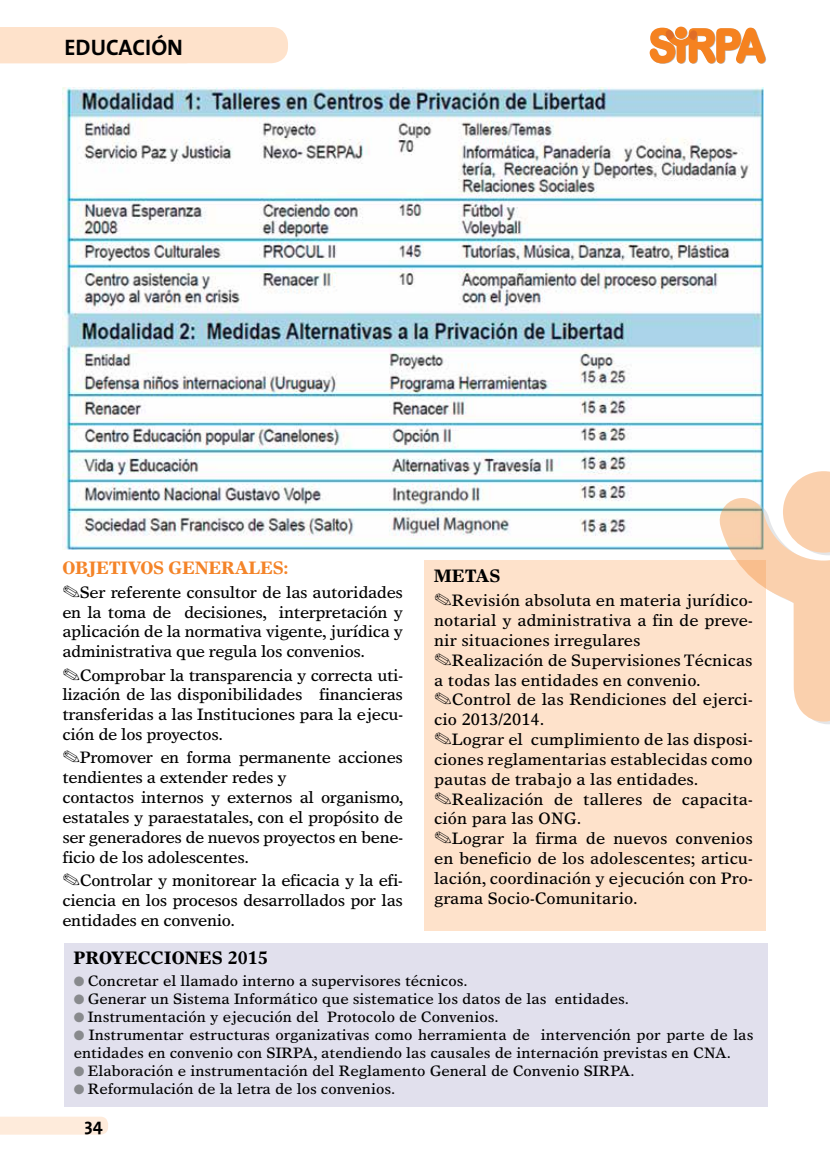
<style>
.page{position:relative;width:830px;height:1170px;background:#fff}
.page>*{position:absolute;margin:0;border:0;box-sizing:border-box;transform-origin:0 0}
.t1{font:700 22.5px "The Sans";color:#000}
.t2{font:700 18px "Times Europa";color:#000}
.t3{font:700 18px "Times Europa";letter-spacing:-.02em;color:#f48429}
.t4{font:700 18px "The Sans";color:#000}
.t5{font:16.5px/19.8px "Times Europa";letter-spacing:-.02em;color:#000;text-align:justify}
.t6{font:16.5px/19.8px "Times Europa";color:#000}
.t7{font:15px/18px "Times Europa";color:#000}
.s1{color:#888a8d}
</style>
<div class="page">
<div style="left:424px;top:560px;width:341px;height:370px;background:#fee2cb"></div>
<div style="left:0;top:1116px;width:108px;height:18px;background:#feebdb"></div>
<div style="left:675px;top:27px;width:12px;height:12px;background:#f58220;border-radius:50%"></div>
<svg style="left:649px;top:28px;width:116px;height:36px"></svg>
<img style="left:62px;top:88px;width:701px;height:461px">
<div style="left:64px;top:943px;width:703px;height:163px;background:#e1e0ed"></div>
<svg style="left:718px;top:471px;width:111px;height:253px"></svg>
<div style="left:0;top:27px;width:288px;height:36px;background:#fee2cb"></div>
<h1 class="t1" style="left:64px;top:28px;width:120px">EDUCACIÓN</h1>
<p class="t3" style="left:62px;top:557px;width:46px">OBJETIVOS</p>
<p class="t3" style="left:168px;top:557px;width:28px">GENERALES</p>
<p class="t3" style="left:283px;top:557px;width:7px">:</p>
<p class="t5" style="left:62px;top:582px;width:342px;text-indent:17px">Ser referente consultor de las autoridades en la toma de decisiones, interpretación y aplicación de la normativa vigente, jurídica y administrativa que regula los convenios.</p>
<p class="t5" style="left:62px;top:664px;width:342px;text-indent:17px">Comprobar la transparencia y correcta uti&shy;lización de las disponibilidades financieras transferidas a las Instituciones para la ejecu&shy;ción de los proyectos.</p>
<p class="t5" style="left:62px;top:747px;width:342px;text-align:left;text-indent:17px">Promover en forma permanente acciones tendientes a extender redes y<br>contactos internos y externos al organismo, estatales y paraestatales, con el propósito de ser generadores de nuevos proyectos en bene&shy;ficio de los adolescentes.</p>
<p class="t5" style="left:62px;top:870px;width:342px;text-indent:17px">Controlar y monitorear la eficacia y la efi&shy;ciencia en los procesos desarrollados por las entidades en convenio.</p>
<p class="t2" style="left:73px;top:947px;width:26px">PROYECCIONES</p>
<p class="t2" style="left:228px;top:947px;width:42px">2015</p>
<p class="t2" style="left:433px;top:565px;width:31px">METAS</p>
<p class="t5" style="left:434px;top:590px;width:320px;text-indent:18px">Revisión absoluta en materia jurídico&shy;notarial y administrativa a fin de preve&shy;nir situaciones irregulares</p>
<p class="t6" style="left:434px;top:650px;width:320px;text-indent:18px">Realización de Supervisiones Técnicas a todas las entidades en convenio.</p>
<p class="t6" style="left:434px;top:689px;width:320px;text-indent:18px">Control de las Rendiciones del ejerci&shy;cio 2013/2014.</p>
<p class="t5" style="left:434px;top:729px;width:320px;text-indent:18px">Lograr el cumplimiento de las disposi&shy;ciones reglamentarias establecidas como pautas de trabajo a las entidades.</p>
<p class="t6" style="left:434px;top:788px;width:320px;text-indent:18px">Realización de talleres de capacita&shy;ción para las ONG.</p>
<p class="t5" style="left:434px;top:828px;width:320px;text-indent:18px">Lograr la firma de nuevos convenios en beneficio de los adolescentes; articu&shy;lación, coordinación y ejecución con Pro&shy;grama Socio-Comunitario.</p>
<p class="t7" style="left:74px;top:970px;width:395px"><span class="s1">●</span> Concretar el llamado interno a supervisores técnicos.</p>
<p class="t7" style="left:74px;top:988px;width:556px"><span class="s1">●</span> Generar un Sistema Informático que sistematice los datos de las entidades.</p>
<p class="t7" style="left:74px;top:1006px;width:426px"><span class="s1">●</span> Instrumentación y ejecución del Protocolo de Convenios.</p>
<p class="t7" style="left:74px;top:1024px;width:680px"><span class="s1">●</span> Instrumentar estructuras organizativas como herramienta de intervención por parte de las entidades en convenio con SIRPA, atendiendo las causales de internación previstas en CNA.</p>
<p class="t7" style="left:74px;top:1060px;width:562px"><span class="s1">●</span> Elaboración e instrumentación del Reglamento General de Convenio SIRPA.</p>
<p class="t7" style="left:74px;top:1078px;width:323px"><span class="s1">●</span> Reformulación de la letra de los convenios.</p>
<p class="t4" style="left:85px;top:1109px;width:20px">34</p>
</div>
